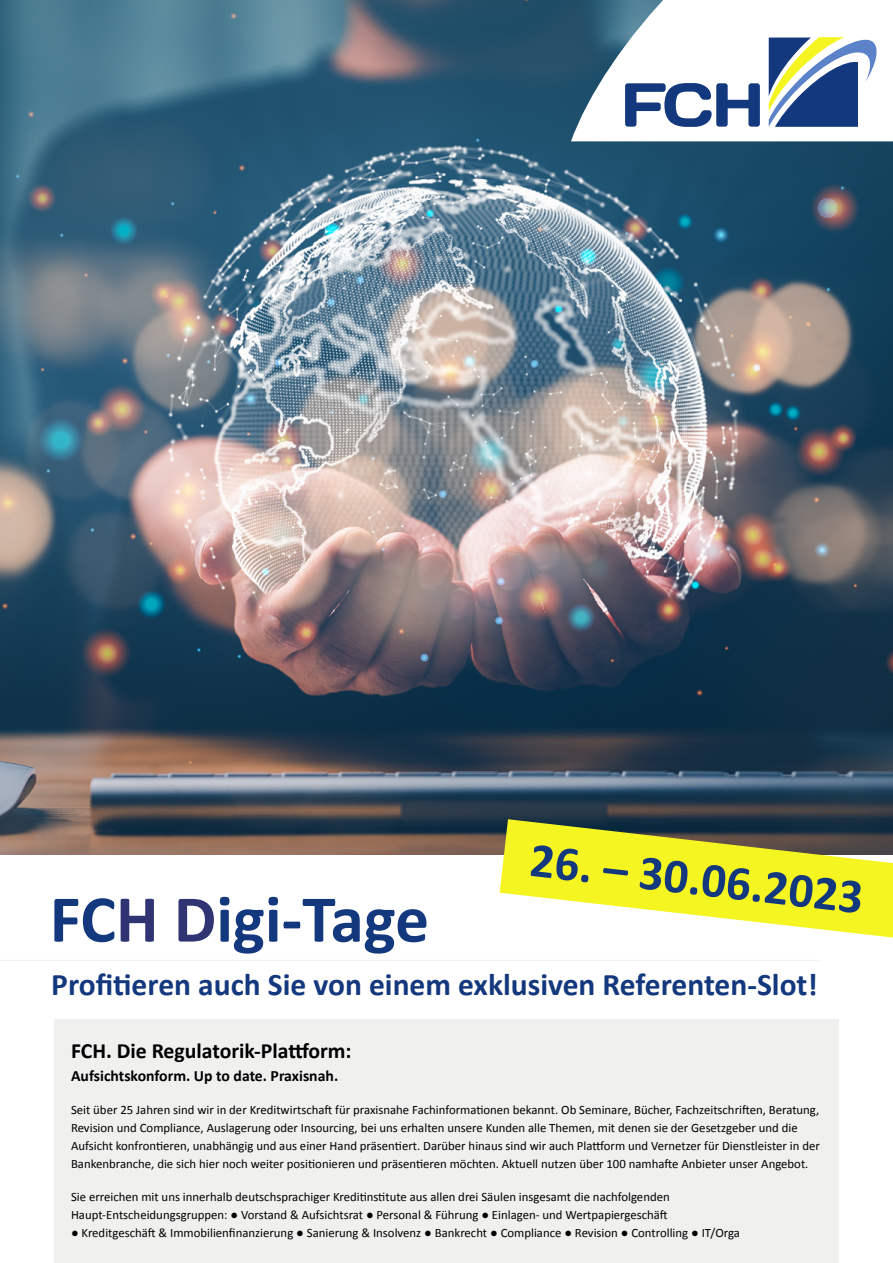
<style>
.page{position:relative;width:893px;height:1263px;background:#fff}
.page>*{position:absolute;margin:0;border:0;box-sizing:border-box;transform-origin:0 0}
.t1{font:700 67.5px "Calibri";color:#14387d}
.t2{font:700 49.05px "Calibri";color:#14387d}
.t3{font:700 31.5px "Calibri";color:#14387d}
.t4{font:700 21.75px "Calibri";color:#000}
.t5{font:700 15.75px "Calibri";color:#000}
.t6{font:12.75px/18px "Calibri";color:#000}
.s1{color:#303472}
</style>
<div class="page">
<div style="left:54px;top:1019px;width:785px;height:244px;background:#f0f0ef"></div>
<img style="left:0;top:0;width:893px;height:855px">
<svg style="left:571px;top:0;width:322px;height:141px"></svg>
<svg style="left:625px;top:83px;width:135px;height:44px"></svg>
<svg style="left:769px;top:32px;width:111px;height:95px"></svg>
<hr style="left:0;top:960px;width:819px;height:1px;background:#f0f0ef">
<svg style="left:500px;top:819px;width:393px;height:118px;fill:#f5f521"></svg>
<h2 class="t2" style="left:535px;top:823px;width:337px;rotate:7deg">26. – 30.06.2023</h2>
<h1 class="t1" style="left:50px;top:871px;width:381px">FC<span class="s1">H D</span>igi-Tage</h1>
<h3 class="t3" style="left:51px;top:962px;width:768px">Profitieren auch Sie von einem exklusiven Referenten-Slot!</h3>
<h3 class="t4" style="left:71px;top:1036px;width:282px">FCH. Die Regulatorik-Plattform:</h3>
<p class="t5" style="left:71px;top:1064px;width:269px">Aufsichtskonform. Up to date. Praxisnah.</p>
<p class="t6" style="left:71px;top:1100px;width:750px">Seit über 25 Jahren sind wir in der Kreditwirtschaft für praxisnahe Fachinformationen bekannt. Ob Seminare, Bücher, Fachzeitschriften, Beratung, Revision und Compliance, Auslagerung oder Insourcing, bei uns erhalten unsere Kunden alle Themen, mit denen sie der Gesetzgeber und die Aufsicht konfrontieren, unabhängig und aus einer Hand präsentiert. Darüber hinaus sind wir auch Plattform und Vernetzer für Dienstleister in der Bankenbranche, die sich hier noch weiter positionieren und präsentieren möchten. Aktuell nutzen über 100 namhafte Anbieter unser Angebot.</p>
<p class="t6" style="left:71px;top:1187px;width:600px">Sie erreichen mit uns innerhalb deutschsprachiger Kreditinstitute aus allen drei Säulen insgesamt die nachfolgenden<br>Haupt-Entscheidungsgruppen: ● Vorstand &amp; Aufsichtsrat ● Personal &amp; Führung ● Einlagen- und Wertpapiergeschäft</p>
<p class="t6" style="left:71px;top:1223px;width:670px">● Kreditgeschäft &amp; Immobilienfinanzierung ● Sanierung &amp; Insolvenz ● Bankrecht ● Compliance ● Revision ● Controlling ● IT/Orga</p>
</div>
